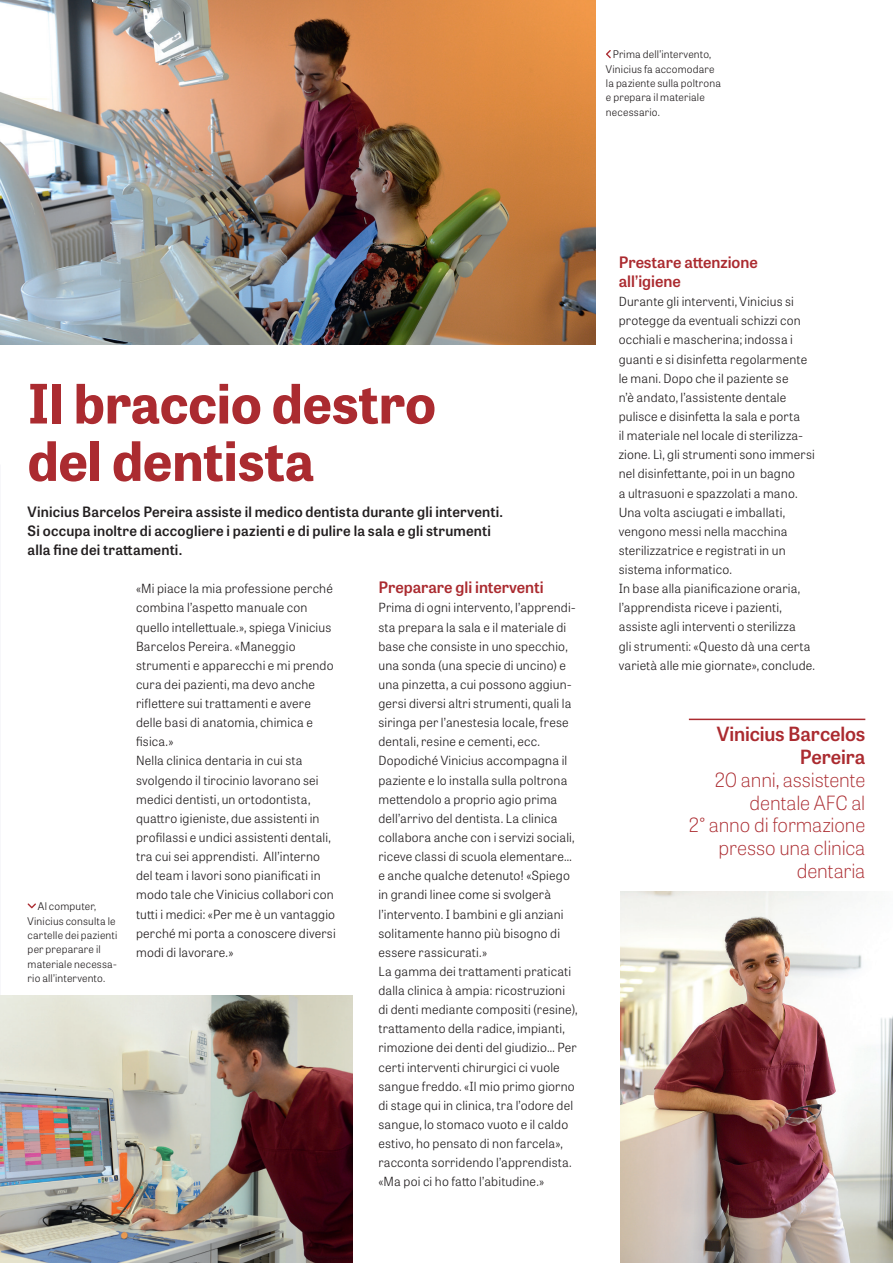
<style>
.page{position:relative;width:893px;height:1263px;background:#fff}
.page>*{position:absolute;margin:0;border:0;box-sizing:border-box;transform-origin:0 0}
.t1{font:700 54px/57.4px "Tablet Gothic";color:#ab2b30}
.t2{font:100 19.5px/22.8px "Tablet Gothic";letter-spacing:-.01em;color:#ab2b30;text-align:right}
.t3{font:600 19.5px/22.5px "Tablet Gothic";letter-spacing:-.005em;color:#ab2b30;text-align:right}
.t4{font:600 15.75px/19.2px "Tablet Gothic";color:#ab2b30}
.t5{font:600 14.25px/19.2px "Tablet Gothic";letter-spacing:.015em;color:#231f20}
.t6{font:300 12.6px/19.2px "Tablet Gothic";letter-spacing:.015em;color:#231f20}
.t7{font:300 10.5px/14.4px "Tablet Gothic";letter-spacing:.015em;color:#231f20}
</style>
<div class="page">
<hr style="left:689px;top:719px;width:176px;height:1px;background:#ab2b30">
<svg style="left:28px;top:903px;width:8px;height:5px"></svg>
<svg style="left:606px;top:50px;width:5px;height:8px"></svg>
<img style="left:0;top:0;width:595px;height:344px">
<img style="left:621px;top:892px;width:272px;height:371px">
<img style="left:0;top:995px;width:353px;height:268px">
<p class="t7" style="left:606px;top:47px;width:117px;text-indent:7px">Prima dell’intervento,<br>Vinicius fa accomodare la paziente sulla poltrona e prepara il materiale necessario.</p>
<h1 class="t1" style="left:28px;top:373px;width:410px">Il braccio destro del dentista</h1>
<p class="t5" style="left:28px;top:501px;width:477px">Vinicius Barcelos Pereira assiste il medico dentista durante gli interventi.<br>Si occupa inoltre di accogliere i pazienti e di pulire la sala e gli strumenti alla fine dei trattamenti.</p>
<p class="t7" style="left:28px;top:899px;width:91px;text-indent:10px">Al computer,<br>Vinicius consulta le cartelle dei pazienti per preparare il materiale necessa&shy;rio all’intervento.</p>
<p class="t6" style="left:136px;top:579px;width:201px">«Mi piace la mia professione perché combina l’aspetto manuale con quello intellettuale.», spiega Vinicius Barcelos Pereira. «Maneggio strumenti e apparecchi e mi prendo cura dei pazienti, ma devo anche riflettere sui trattamenti e avere delle basi di anatomia, chimica e fisica.»<br>Nella clinica dentaria in cui sta svolgendo il tirocinio lavorano sei medici dentisti, un ortodontista, quattro igieniste, due assistenti in profilassi e undici assistenti dentali, tra cui sei apprendisti. All’interno del team i lavori sono pianificati in modo tale che Vinicius collabori con tutti i medici: «Per me è un vantaggio perché mi porta a conoscere diversi modi di lavorare.»</p>
<p class="t4" style="left:378px;top:577px;width:167px">Preparare gli interventi</p>
<p class="t6" style="left:378px;top:598px;width:200px">Prima di ogni intervento, l’apprendi&shy;sta prepara la sala e il materiale di base che consiste in uno specchio, una sonda (una specie di uncino) e una pinzetta, a cui possono aggiun&shy;gersi diversi altri strumenti, quali la siringa per l’anestesia locale, frese dentali, resine e cementi, ecc.<br>Dopodiché Vinicius accompagna il paziente e lo installa sulla poltrona mettendolo a proprio agio prima dell’arrivo del dentista. La clinica collabora anche con i servizi sociali, riceve classi di scuola elementare… e anche qualche detenuto! «Spiego in grandi linee come si svolgerà l’intervento. I bambini e gli anziani solitamente hanno più bisogno di essere rassicurati.»<br>La gamma dei trattamenti praticati dalla clinica à ampia: ricostruzioni di denti mediante compositi (resine), trattamento della radice, impianti, rimozione dei denti del giudizio… Per certi interventi chirurgici ci vuole sangue freddo. «Il mio primo giorno di stage qui in clinica, tra l’odore del sangue, lo stomaco vuoto e il caldo estivo, ho pensato di non farcela», racconta sorridendo l’apprendista. «Ma poi ci ho fatto l’abitudine.»</p>
<p class="t4" style="left:619px;top:252px;width:141px">Prestare attenzione all’igiene</p>
<p class="t6" style="left:619px;top:292px;width:198px">Durante gli interventi, Vinicius si protegge da eventuali schizzi con occhiali e mascherina; indossa i guanti e si disinfetta regolarmente le mani. Dopo che il paziente se<br>n’è andato, l’assistente dentale pulisce e disinfetta la sala e porta<br>il materiale nel locale di sterilizza&shy;zione. Lì, gli strumenti sono immersi nel disinfettante, poi in un bagno<br>a ultrasuoni e spazzolati a mano.<br>Una volta asciugati e imballati, vengono messi nella macchina sterilizzatrice e registrati in un sistema informatico.<br>In base alla pianificazione oraria, l’apprendista riceve i pazienti, assiste agli interventi o sterilizza<br>gli strumenti: «Questo dà una certa varietà alle mie giornate», conclude.</p>
<h2 class="t3" style="left:717px;top:722px;width:150px">Vinicius Barcelos<br>Pereira</h2>
<h2 class="t2" style="left:689px;top:767px;width:178px">20 anni, assistente dentale AFC al<br>2° anno di formazione presso una clinica dentaria</h2>
</div>
